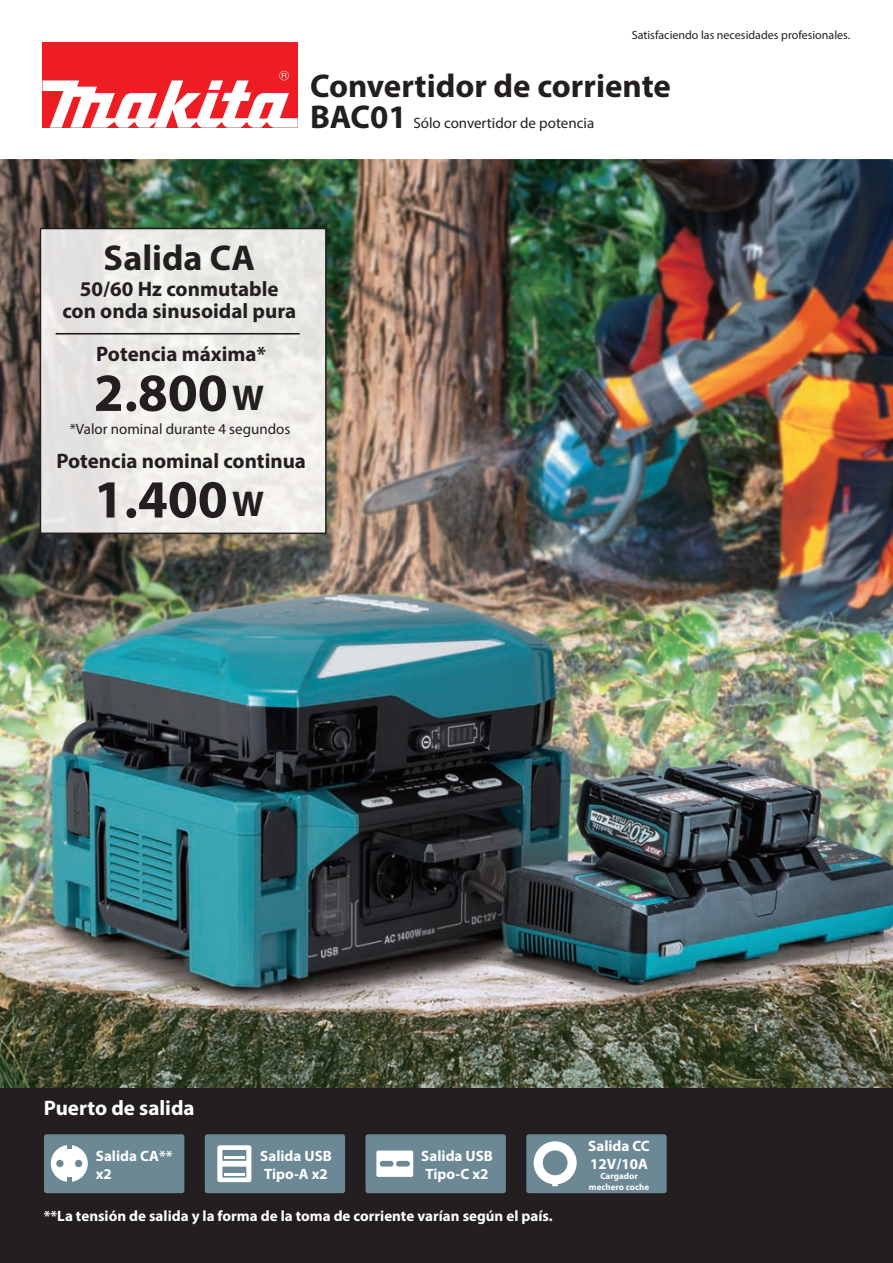
<style>
.page{position:relative;width:893px;height:1263px;background:#fff}
.page>*{position:absolute;margin:0;border:0;box-sizing:border-box;transform-origin:0 0}
.t1{font:700 54px/106.6px "Myriad Pro";color:#231f20}
.t2{font:700 36px "Myriad Pro";color:#231f20}
.t3{font:700 33px "Myriad Pro";color:#231f20}
.t4{font:700 21px/21.8px "Myriad Pro";color:#231f20;text-align:center}
.t5{font:700 21px "Myriad Pro";color:#fff}
.t6{font:700 15px/18px "Myriad Pro";color:#fff}
.t7{font:15px "Myriad Pro";color:#231f20}
.t8{font:12px "Myriad Pro";color:#231f20}
.t9{font:700 9px/10.5px "Myriad Pro";color:#fff;text-align:center}
.s1{font-weight:700;font-size:33px}
.s2{font-size:36px}
</style>
<div class="page">
<div style="left:43px;top:43px;width:255px;height:85px;background:#ee1d23"></div>
<svg style="left:43px;top:71px;width:255px;height:57px"></svg>
<img style="left:0;top:159px;width:893px;height:930px">
<div style="left:0;top:1089px;width:893px;height:174px;background:#231f20"></div>
<svg style="left:40px;top:228px;width:287px;height:306px;background:#e4e3e0"></svg>
<div style="left:526px;top:1134px;width:141px;height:59px;background:#6c8895;border-radius:3px"></div>
<svg style="left:534px;top:1141px;width:43px;height:45px"></svg>
<div style="left:543px;top:1150px;width:24px;height:25px;background:#6c8895;border-radius:50%"></div>
<div style="left:44px;top:1134px;width:140px;height:59px;background:#6c8895;border-radius:3px"></div>
<div style="left:205px;top:1134px;width:140px;height:59px;background:#6c8895;border-radius:3px"></div>
<div style="left:217px;top:1145px;width:34px;height:37px;background:#fff;border-radius:2px"></div>
<div style="left:222px;top:1166px;width:24px;height:11px;background:#6c8895"></div>
<hr style="left:224px;top:1173px;width:21px;height:3px;background:#fff">
<div style="left:222px;top:1150px;width:24px;height:11px;background:#6c8895"></div>
<hr style="left:224px;top:1156px;width:21px;height:3px;background:#fff">
<div style="left:366px;top:1134px;width:140px;height:59px;background:#6c8895;border-radius:3px"></div>
<div style="left:376px;top:1150px;width:37px;height:27px;background:#fff;border-radius:2px"></div>
<div style="left:396px;top:1161px;width:14px;height:5px;background:#6c8895;border-radius:3px"></div>
<div style="left:380px;top:1161px;width:14px;height:5px;background:#6c8895;border-radius:3px"></div>
<hr style="left:56px;top:333px;width:244px;height:2px;background:#231f20">
<div style="left:51px;top:1145px;width:37px;height:37px;background:#fff;border-radius:50%"></div>
<div style="left:56px;top:1160px;width:8px;height:7px;background:#6c8895;border-radius:50%"></div>
<div style="left:75px;top:1160px;width:7px;height:7px;background:#6c8895;border-radius:50%"></div>
<svg style="left:67px;top:1145px;width:5px;height:4px"></svg>
<svg style="left:67px;top:1178px;width:5px;height:4px"></svg>
<p class="t8" style="left:632px;top:27px;width:220px">Satisfaciendo las necesidades profesionales.</p>
<h3 class="t3" style="left:310px;top:64px;width:362px">Convertidor de corriente</h3>
<p class="t7" style="left:310px;top:113px;width:286px"><span class="s1">BAC01</span> Sólo convertidor de potencia</p>
<h2 class="t2" style="left:104px;top:234px;width:153px">Salida CA</h2>
<h3 class="t4" style="left:62px;top:277px;width:235px">50/60 Hz conmutable con onda sinusoidal pura</h3>
<h3 class="t4" style="left:96px;top:343px;width:171px">Potencia máxima*</h3>
<h1 class="t1" style="left:94px;top:338px;width:172px">2.800<span class="s2">W<br></span>1.400<span class="s2">W</span></h1>
<p class="t7" style="left:70px;top:420px;width:222px">*Valor nominal durante 4 segundos</p>
<h3 class="t4" style="left:56px;top:449px;width:251px">Potencia nominal continua</h3>
<h3 class="t5" style="left:44px;top:1094px;width:152px">Puerto de salida</h3>
<p class="t6" style="left:96px;top:1146px;width:78px;line-height:18.5px">Salida CA** x2</p>
<p class="t6" style="left:260px;top:1146px;width:73px">Salida USB<br>Tipo-A x2</p>
<p class="t6" style="left:421px;top:1146px;width:73px">Salida USB<br>Tipo-C x2</p>
<p class="t6" style="left:44px;top:1206px;width:511px">**La tensión de salida y la forma de la toma de corriente varían según el país.</p>
<p class="t6" style="left:588px;top:1136px;width:63px">Salida CC<br>12V/10A</p>
<p class="t9" style="left:589px;top:1171px;width:62px">Cargador mechero coche</p>
</div>
